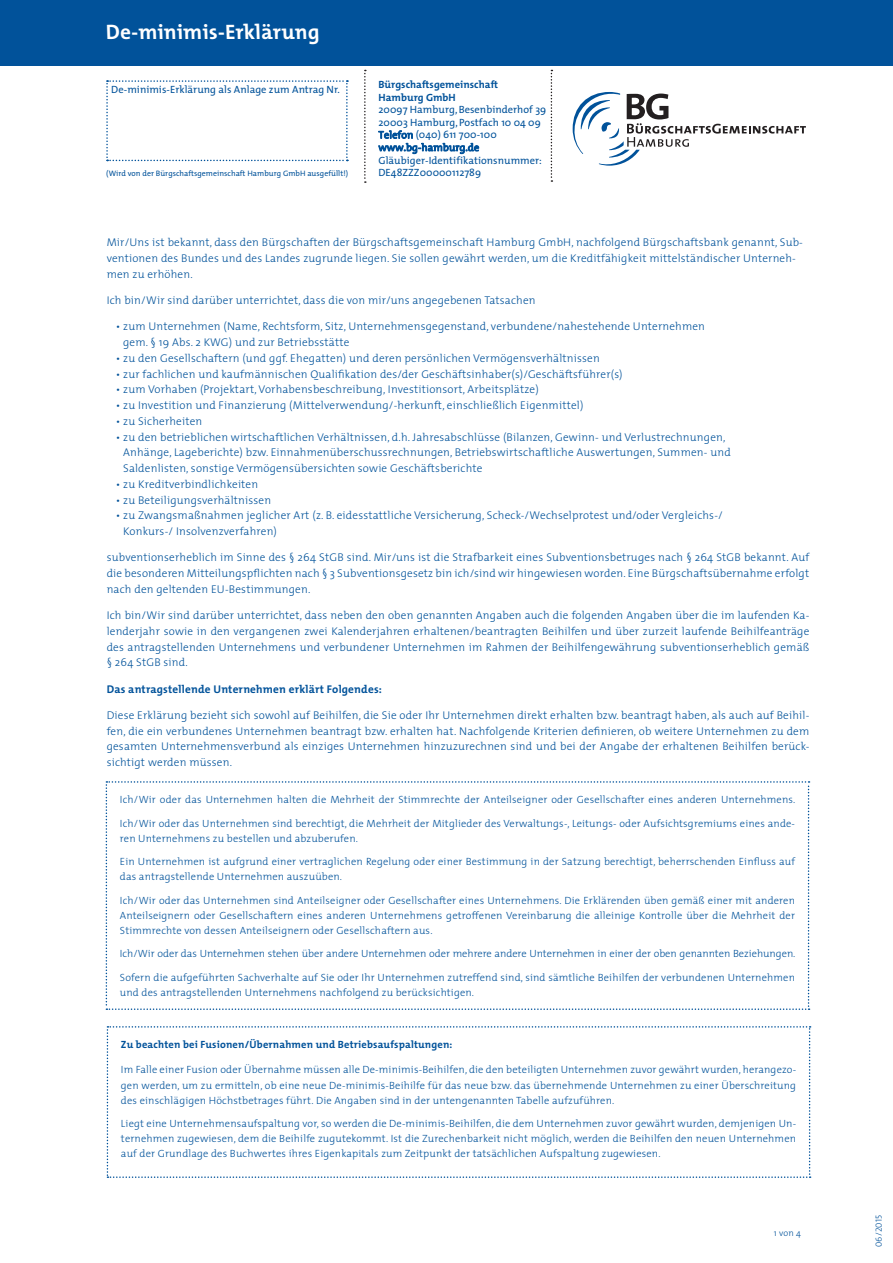
<style>
.page{position:relative;width:893px;height:1263px;background:#fff}
.page>*{position:absolute;margin:0;border:0;box-sizing:border-box;transform-origin:0 0}
.t1{font:700 21px "The Mix";color:#fff}
.t2{font:300 11.25px/15.8px "The Mix";letter-spacing:.015em;color:#01529a}
.t3{font:700 11.25px "The Mix";letter-spacing:.015em;color:#01529a}
.t4{font:300 10.5px/15px "The Mix";letter-spacing:.015em;color:#01529a}
.t5{font:10.5px/12.6px "The Mix";letter-spacing:.005em;color:#01529a}
.t6{font:700 10.5px/12.6px "The Mix";letter-spacing:.015em;color:#01529a}
.t7{font:9px "The Mix Light Caps";letter-spacing:.015em;color:#01529a}
.t8{font:300 9px "The Mix";color:#01529a}
.t9{font:7.8px "The Mix";letter-spacing:.005em;color:#01529a}
</style>
<div class="page">
<div style="left:0;top:0;width:893px;height:65px;background:#01529a"></div>
<svg style="left:572px;top:92px;width:234px;height:74px"></svg>
<svg style="left:551px;top:70px;width:1px;height:112px"></svg>
<svg style="left:364px;top:70px;width:2px;height:113px"></svg>
<svg style="left:106px;top:80px;width:242px;height:81px"></svg>
<svg style="left:106px;top:781px;width:703px;height:229px"></svg>
<svg style="left:107px;top:1026px;width:704px;height:152px"></svg>
<h1 class="t1" style="left:106px;top:15px;width:216px">De-minimis-Erklärung</h1>
<p class="t5" style="left:111px;top:83px;width:230px">De-minimis-Erklärung als Anlage zum Antrag Nr.</p>
<p class="t9" style="left:106px;top:167px;width:243px">(Wird von der Bürgschaftsgemeinschaft Hamburg GmbH ausgefüllt!)</p>
<p class="t6" style="left:378px;top:78px;width:121px">Bürgschaftsgemeinschaft<br>Hamburg GmbH</p>
<p class="t5" style="left:378px;top:103px;width:169px">20097 Hamburg,Besenbinderhof 39<br>20003 Hamburg,Postfach 10 04 09<br>Telefon (040) 611 700-100 www.bg-hamburg.de<br>Gläubiger-Identifikationsnummer:<br>DE48ZZZ00000112789</p>
<p class="t2" style="left:107px;top:234px;width:698px">Mir/Uns ist bekannt, dass den Bürgschaften der Bürgschaftsgemeinschaft Hamburg GmbH, nachfolgend Bürgschaftsbank genannt, Sub&shy;ventionen des Bundes und des Landes zugrunde liegen. Sie sollen gewährt werden, um die Kreditfähigkeit mittelständischer Unterneh&shy;men zu erhöhen.</p>
<p class="t2" style="left:107px;top:292px;width:430px">Ich bin/Wir sind darüber unterrichtet, dass die von mir/uns angegebenen Tatsachen</p>
<p class="t2" style="left:123px;top:318px;width:583px;text-indent:-8px">• zum Unternehmen (Name, Rechtsform, Sitz, Unternehmensgegenstand, verbundene/nahestehende Unternehmen gem. § 19 Abs. 2 KWG) und zur Betriebsstätte</p>
<p class="t2" style="left:116px;top:350px;width:486px">• zu den Gesellschaftern (und ggf. Ehegatten) und deren persönlichen Vermögensverhältnissen</p>
<p class="t2" style="left:116px;top:366px;width:508px">• zur fachlichen und kaufmännischen Qualifikation des/der Geschäftsinhaber(s)/Geschäftsführer(s)</p>
<p class="t2" style="left:116px;top:381px;width:424px">• zum Vorhaben (Projektart, Vorhabensbeschreibung, Investitionsort, Arbeitsplätze)</p>
<p class="t2" style="left:116px;top:397px;width:469px">• zu Investition und Finanzierung (Mittelverwendung/-herkunft, einschließlich Eigenmittel)</p>
<p class="t2" style="left:116px;top:413px;width:88px">• zu Sicherheiten</p>
<p class="t2" style="left:123px;top:429px;width:609px;text-indent:-8px">• zu den betrieblichen wirtschaftlichen Verhältnissen, d.h. Jahresabschlüsse (Bilanzen, Gewinn- und Verlustrechnungen,<br>Anhänge, Lageberichte) bzw. Einnahmenüberschussrechnungen, Betriebswirtschaftliche Auswertungen, Summen- und<br>Saldenlisten, sonstige Vermögensübersichten sowie Geschäftsberichte</p>
<p class="t2" style="left:116px;top:476px;width:144px">• zu Kreditverbindlichkeiten</p>
<p class="t2" style="left:116px;top:492px;width:157px">• zu Beteiligungsverhältnissen</p>
<p class="t2" style="left:123px;top:507px;width:601px;text-indent:-8px">• zu Zwangsmaßnahmen jeglicher Art (z. B. eidesstattliche Versicherung, Scheck-/Wechselprotest und/oder Vergleichs-/<br>Konkurs-/ Insolvenzverfahren)</p>
<p class="t2" style="left:107px;top:549px;width:704px;text-align:justify">subventionserheblich im Sinne des § 264 StGB sind. Mir/uns ist die Strafbarkeit eines Subventionsbetruges nach § 264 StGB bekannt. Auf die besonderen Mitteilungspflichten nach § 3 Subventionsgesetz bin ich/sind wir hingewiesen worden. Eine Bürgschaftsübernahme erfolgt nach den geltenden EU-Bestimmungen.</p>
<p class="t2" style="left:107px;top:607px;width:704px;text-align:justify">Ich bin/Wir sind darüber unterrichtet, dass neben den oben genannten Angaben auch die folgenden Angaben über die im laufenden Ka&shy;lenderjahr sowie in den vergangenen zwei Kalenderjahren erhaltenen/beantragten Beihilfen und über zurzeit laufende Beihilfeanträge des antragstellenden Unternehmens und verbundener Unternehmen im Rahmen der Beihilfengewährung subventionserheblich gemäß § 264 StGB sind.</p>
<p class="t3" style="left:107px;top:679px;width:277px">Das antragstellende Unternehmen erklärt Folgendes:</p>
<p class="t2" style="left:107px;top:707px;width:704px;text-align:justify">Diese Erklärung bezieht sich sowohl auf Beihilfen, die Sie oder Ihr Unternehmen direkt erhalten bzw. beantragt haben, als auch auf Beihil&shy;fen, die ein verbundenes Unternehmen beantragt bzw. erhalten hat. Nachfolgende Kriterien definieren, ob weitere Unternehmen zu dem gesamten Unternehmensverbund als einziges Unternehmen hinzuzurechnen sind und bei der Angabe der erhaltenen Beihilfen berück&shy;sichtigt werden müssen.</p>
<p class="t4" style="left:120px;top:792px;width:677px">Ich/Wir oder das Unternehmen halten die Mehrheit der Stimmrechte der Anteilseigner oder Gesellschafter eines anderen Unternehmens.</p>
<p class="t4" style="left:120px;top:815px;width:677px">Ich/Wir oder das Unternehmen sind berechtigt, die Mehrheit der Mitglieder des Verwaltungs-, Leitungs- oder Aufsichtsgremiums eines ande&shy;ren Unternehmens zu bestellen und abzuberufen.</p>
<p class="t4" style="left:120px;top:854px;width:677px">Ein Unternehmen ist aufgrund einer vertraglichen Regelung oder einer Bestimmung in der Satzung berechtigt, beherrschenden Einfluss auf das antragstellende Unternehmen auszuüben.</p>
<p class="t4" style="left:120px;top:892px;width:677px;text-align:justify">Ich/Wir oder das Unternehmen sind Anteilseigner oder Gesellschafter eines Unternehmens. Die Erklärenden üben gemäß einer mit anderen Anteilseignern oder Gesellschaftern eines anderen Unternehmens getroffenen Vereinbarung die alleinige Kontrolle über die Mehrheit der Stimmrechte von dessen Anteilseignern oder Gesellschaftern aus.</p>
<p class="t4" style="left:120px;top:946px;width:677px">Ich/Wir oder das Unternehmen stehen über andere Unternehmen oder mehrere andere Unternehmen in einer der oben genannten Beziehungen.</p>
<p class="t4" style="left:120px;top:969px;width:677px">Sofern die aufgeführten Sachverhalte auf Sie oder Ihr Unternehmen zutreffend sind, sind sämtliche Beihilfen der verbundenen Unternehmen und des antragstellenden Unternehmens nachfolgend zu berücksichtigen.</p>
<p class="t6" style="left:121px;top:1038px;width:333px">Zu beachten bei Fusionen/Übernahmen und Betriebsaufspaltungen:</p>
<p class="t4" style="left:121px;top:1062px;width:677px;text-align:justify">Im Falle einer Fusion oder Übernahme müssen alle De-minimis-Beihilfen, die den beteiligten Unternehmen zuvor gewährt wurden, herangezo&shy;gen werden, um zu ermitteln, ob eine neue De-minimis-Beihilfe für das neue bzw. das übernehmende Unternehmen zu einer Überschreitung des einschlägigen Höchstbetrages führt. Die Angaben sind in der untengenannten Tabelle aufzuführen.</p>
<p class="t4" style="left:121px;top:1115px;width:677px;text-align:justify">Liegt eine Unternehmensaufspaltung vor, so werden die De-minimis-Beihilfen, die dem Unternehmen zuvor gewährt wurden, demjenigen Un&shy;ternehmen zugewiesen, dem die Beihilfe zugutekommt. Ist die Zurechenbarkeit nicht möglich, werden die Beihilfen den neuen Unternehmen auf der Grundlage des Buchwertes ihres Eigenkapitals zum Zeitpunkt der tatsächlichen Aufspaltung zugewiesen.</p>
<p class="t8" style="left:774px;top:1225px;width:29px">1 von 4</p>
<p class="t7" style="left:871px;top:1247px;width:34px;rotate:-90deg">06/2015</p>
</div>
